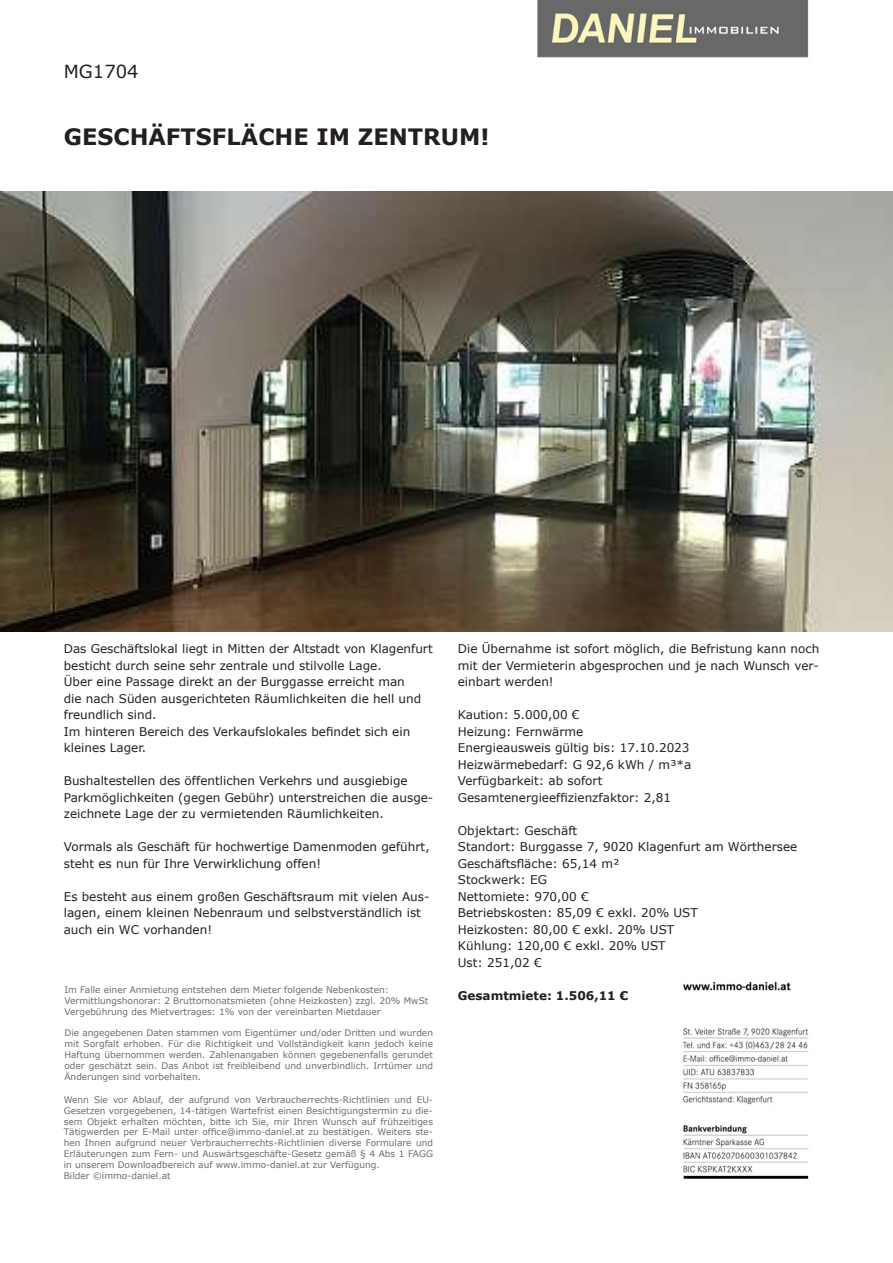
<style>
.page{position:relative;width:893px;height:1263px;background:#fff}
.page>*{position:absolute;margin:0;border:0;box-sizing:border-box;transform-origin:0 0}
.t1{font:700 22.5px "Verdana";color:#231f20}
.t2{font:18px "Verdana";color:#231f20}
.t3{font:12px/16.5px "Verdana";color:#231f20}
.t4{font:700 12px "Verdana";color:#231f20}
.t5{font:9px/10.8px "Verdana";color:#6c6d70;text-align:justify}
</style>
<div class="page">
<img style="left:1px;top:0;width:891px;height:1179px">
<div style="left:64px;top:961px;width:369px;height:118px;background:#fff"></div>
<img style="left:0;top:191px;width:892px;height:440px">
<div style="left:64px;top:1096px;width:369px;height:102px;background:#fff"></div>
<p class="t2" style="left:64px;top:60px;width:76px">MG1704</p>
<p class="t1" style="left:64px;top:122px;width:427px">GESCHÄFTSFLÄCHE IM ZENTRUM!</p>
<p class="t3" style="left:64px;top:641px;width:370px">Das Geschäftslokal liegt in Mitten der Altstadt von Klagenfurt besticht durch seine sehr zentrale und stilvolle Lage.</p>
<p class="t3" style="left:64px;top:674px;width:359px">Über eine Passage direkt an der Burggasse erreicht man die nach Süden ausgerichteten Räumlichkeiten die hell und freundlich sind.</p>
<p class="t3" style="left:64px;top:723px;width:348px">Im hinteren Bereich des Verkaufslokales befindet sich ein kleines Lager.</p>
<p class="t3" style="left:64px;top:773px;width:371px">Bushaltestellen des öffentlichen Verkehrs und ausgiebige<br>Parkmöglichkeiten (gegen Gebühr) unterstreichen die ausge&shy;zeichnete Lage der zu vermietenden Räumlichkeiten.</p>
<p class="t3" style="left:64px;top:839px;width:367px">Vormals als Geschäft für hochwertige Damenmoden geführt, steht es nun für Ihre Verwirklichung offen!</p>
<p class="t3" style="left:64px;top:888px;width:367px">Es besteht aus einem großen Geschäftsraum mit vielen Aus&shy;lagen, einem kleinen Nebenraum und selbstverständlich ist auch ein WC vorhanden!</p>
<p class="t5" style="left:64px;top:985px;width:326px">Im Falle einer Anmietung entstehen dem Mieter folgende Nebenkosten:</p>
<p class="t5" style="left:64px;top:995px;width:365px">Vermittlungshonorar: 2 Bruttomonatsmieten (ohne Heizkosten) zzgl. 20% MwSt</p>
<p class="t5" style="left:64px;top:1006px;width:318px">Vergebührung des Mietvertrages: 1% von der vereinbarten Mietdauer</p>
<p class="t5" style="left:64px;top:1028px;width:370px">Die angegebenen Daten stammen vom Eigentümer und/oder Dritten und wurden mit Sorgfalt erhoben. Für die Richtigkeit und Vollständigkeit kann jedoch keine Haftung übernommen werden. Zahlenangaben können gegebenenfalls gerundet oder geschätzt sein. Das Anbot ist freibleibend und unverbindlich. Irrtümer und Änderungen sind vorbehalten.</p>
<p class="t5" style="left:64px;top:1094px;width:371px">Wenn Sie vor Ablauf, der aufgrund von Verbraucherrechts-Richtlinien und EU-Gesetzen vorgegebenen, 14-tätigen Wartefrist einen Besichtigungstermin zu die&shy;sem Objekt erhalten möchten, bitte ich Sie, mir Ihren Wunsch auf frühzeitiges Tätigwerden per E-Mail unter office@immo-daniel.at zu bestätigen. Weiters ste&shy;hen Ihnen aufgrund neuer Verbraucherrechts-Richtlinien diverse Formulare und Erläuterungen zum Fern- und Auswärtsgeschäfte-Gesetz gemäß § 4 Abs 1 FAGG in unserem Downloadbereich auf www.immo-daniel.at zur Verfügung.</p>
<p class="t5" style="left:64px;top:1170px;width:108px">Bilder ©immo-daniel.at</p>
<p class="t3" style="left:458px;top:641px;width:363px;text-align:justify">Die Übernahme ist sofort möglich, die Befristung kann noch mit der Vermieterin abgesprochen und je nach Wunsch ver&shy;einbart werden!</p>
<p class="t3" style="left:458px;top:707px;width:123px">Kaution: 5.000,00 €</p>
<p class="t3" style="left:458px;top:723px;width:127px">Heizung: Fernwärme</p>
<p class="t3" style="left:458px;top:740px;width:233px">Energieausweis gültig bis: 17.10.2023</p>
<p class="t3" style="left:458px;top:756px;width:235px">Heizwärmebedarf: G 92,6 kWh / m³*a</p>
<p class="t3" style="left:458px;top:773px;width:146px">Verfügbarkeit: ab sofort</p>
<p class="t3" style="left:458px;top:789px;width:215px">Gesamtenergieeffizienzfaktor: 2,81</p>
<p class="t3" style="left:458px;top:822px;width:121px">Objektart: Geschäft</p>
<p class="t3" style="left:458px;top:839px;width:341px">Standort: Burggasse 7, 9020 Klagenfurt am Wörthersee</p>
<p class="t3" style="left:458px;top:855px;width:163px">Geschäftsfläche: 65,14 m²</p>
<p class="t3" style="left:458px;top:872px;width:91px">Stockwerk: EG</p>
<p class="t3" style="left:458px;top:888px;width:132px">Nettomiete: 970,00 €</p>
<p class="t3" style="left:458px;top:905px;width:242px">Betriebskosten: 85,09 € exkl. 20% UST</p>
<p class="t3" style="left:458px;top:921px;width:218px">Heizkosten: 80,00 € exkl. 20% UST</p>
<p class="t3" style="left:458px;top:938px;width:209px">Kühlung: 120,00 € exkl. 20% UST</p>
<p class="t3" style="left:458px;top:954px;width:85px">Ust: 251,02 €</p>
<p class="t4" style="left:458px;top:988px;width:172px">Gesamtmiete: 1.506,11 €</p>
</div>
